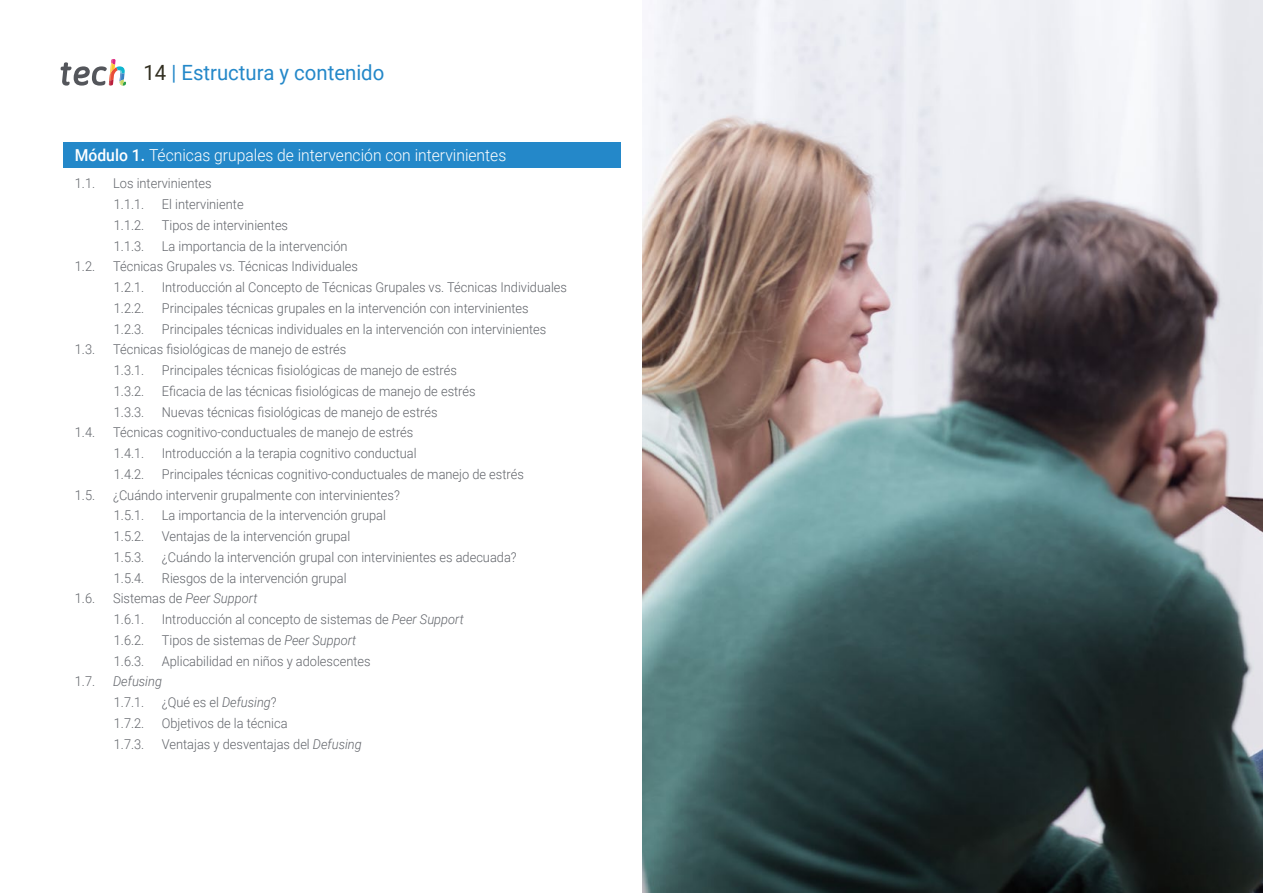
<style>
.page{position:relative;width:1263px;height:893px;background:#fff}
.page>*{position:absolute;margin:0;border:0;box-sizing:border-box;transform-origin:0 0}
.t1{font:21px "Roboto";color:#2488c9}
.t2{font:300 16.5px "Roboto";color:#fff;scale:.95 1}
.t3{font:300 13.5px/20.7px "Roboto";color:#61646a;scale:.95 1}
.t4{font:italic 300 13.5px "Roboto";color:#61646a;scale:.95 1}
.s1{color:#312e20}
.s2{font-weight:500}
.s3{font-style:italic}
</style>
<div class="page">
<div style="left:64px;top:142px;width:557px;height:25px;background:#2488c9"></div>
<img style="left:642px;top:0;width:621px;height:893px">
<svg style="left:61px;top:59px;width:65px;height:27px"></svg>
<h1 class="t1" style="left:144px;top:57px;width:242px"><span class="s1">14</span> | Estructura y contenido</h1>
<p class="t2" style="left:75px;top:144px;width:456px"><span class="s2">Módulo 1.</span> Técnicas grupales de intervención con intervinientes</p>
<p class="t3" style="left:75px;top:173px;width:23px">1.1.</p>
<p class="t3" style="left:113px;top:173px;width:105px">Los intervinientes<br>1.1.1.</p>
<p class="t3" style="left:162px;top:193px;width:88px">El interviniente</p>
<p class="t3" style="left:114px;top:214px;width:34px">1.1.2.</p>
<p class="t3" style="left:162px;top:214px;width:134px">Tipos de intervinientes</p>
<p class="t3" style="left:114px;top:235px;width:34px">1.1.3.</p>
<p class="t3" style="left:162px;top:235px;width:197px">La importancia de la intervención</p>
<p class="t3" style="left:75px;top:256px;width:23px">1.2.</p>
<p class="t3" style="left:113px;top:256px;width:259px">Técnicas Grupales vs. Técnicas Individuales<br>1.2.1.</p>
<p class="t3" style="left:162px;top:276px;width:428px">Introducción al Concepto de Técnicas Grupales vs. Técnicas Individuales</p>
<p class="t3" style="left:114px;top:297px;width:34px">1.2.2.</p>
<p class="t3" style="left:162px;top:297px;width:388px">Principales técnicas grupales en la intervención con intervinientes</p>
<p class="t3" style="left:114px;top:318px;width:34px">1.2.3.</p>
<p class="t3" style="left:162px;top:318px;width:406px">Principales técnicas individuales en la intervención con intervinientes</p>
<p class="t3" style="left:75px;top:339px;width:23px">1.3.</p>
<p class="t3" style="left:113px;top:339px;width:247px">Técnicas fisiológicas de manejo de estrés<br>1.3.1.</p>
<p class="t3" style="left:162px;top:359px;width:312px">Principales técnicas fisiológicas de manejo de estrés</p>
<p class="t3" style="left:114px;top:380px;width:34px">1.3.2.</p>
<p class="t3" style="left:162px;top:380px;width:332px">Eficacia de las técnicas fisiológicas de manejo de estrés</p>
<p class="t3" style="left:114px;top:401px;width:34px">1.3.3.</p>
<p class="t3" style="left:162px;top:401px;width:292px">Nuevas técnicas fisiológicas de manejo de estrés</p>
<p class="t3" style="left:75px;top:422px;width:23px">1.4.</p>
<p class="t3" style="left:113px;top:422px;width:318px">Técnicas cognitivo-conductuales de manejo de estrés<br>1.4.1.</p>
<p class="t3" style="left:162px;top:442px;width:270px">Introducción a la terapia cognitivo conductual</p>
<p class="t3" style="left:114px;top:463px;width:34px">1.4.2.</p>
<p class="t3" style="left:162px;top:463px;width:383px">Principales técnicas cognitivo-conductuales de manejo de estrés</p>
<p class="t3" style="left:75px;top:484px;width:23px">1.5.</p>
<p class="t3" style="left:113px;top:484px;width:303px">¿Cuándo intervenir grupalmente con intervinientes?<br>1.5.1.</p>
<p class="t3" style="left:162px;top:505px;width:237px">La importancia de la intervención grupal</p>
<p class="t3" style="left:114px;top:525px;width:34px">1.5.2.</p>
<p class="t3" style="left:162px;top:525px;width:200px">Ventajas de la intervención grupal</p>
<p class="t3" style="left:114px;top:546px;width:34px">1.5.3.</p>
<p class="t3" style="left:162px;top:546px;width:375px">¿Cuándo la intervención grupal con intervinientes es adecuada?</p>
<p class="t3" style="left:114px;top:567px;width:34px">1.5.4.</p>
<p class="t3" style="left:162px;top:567px;width:196px">Riesgos de la intervención grupal</p>
<p class="t3" style="left:75px;top:588px;width:23px">1.6.</p>
<p class="t3" style="left:113px;top:588px;width:153px">Sistemas de <span class="s3">Peer Support<br></span>1.6.1.</p>
<p class="t3" style="left:162px;top:608px;width:319px">Introducción al concepto de sistemas de <span class="s3">Peer Support</span></p>
<p class="t3" style="left:114px;top:629px;width:34px">1.6.2.</p>
<p class="t3" style="left:162px;top:629px;width:206px">Tipos de sistemas de <span class="s3">Peer Support</span></p>
<p class="t3" style="left:114px;top:650px;width:34px">1.6.3.</p>
<p class="t3" style="left:162px;top:650px;width:221px">Aplicabilidad en niños y adolescentes</p>
<p class="t3" style="left:75px;top:671px;width:23px">1.7.</p>
<p class="t4" style="left:113px;top:672px;width:53px">Defusing</p>
<p class="t3" style="left:114px;top:691px;width:34px">1.7.1.</p>
<p class="t3" style="left:162px;top:691px;width:122px">¿Qué es el <span class="s3">Defusing</span>?</p>
<p class="t3" style="left:114px;top:712px;width:34px">1.7.2.</p>
<p class="t3" style="left:162px;top:712px;width:134px">Objetivos de la técnica</p>
<p class="t3" style="left:114px;top:733px;width:34px">1.7.3.</p>
<p class="t3" style="left:162px;top:733px;width:212px">Ventajas y desventajas del <span class="s3">Defusing</span></p>
</div>
